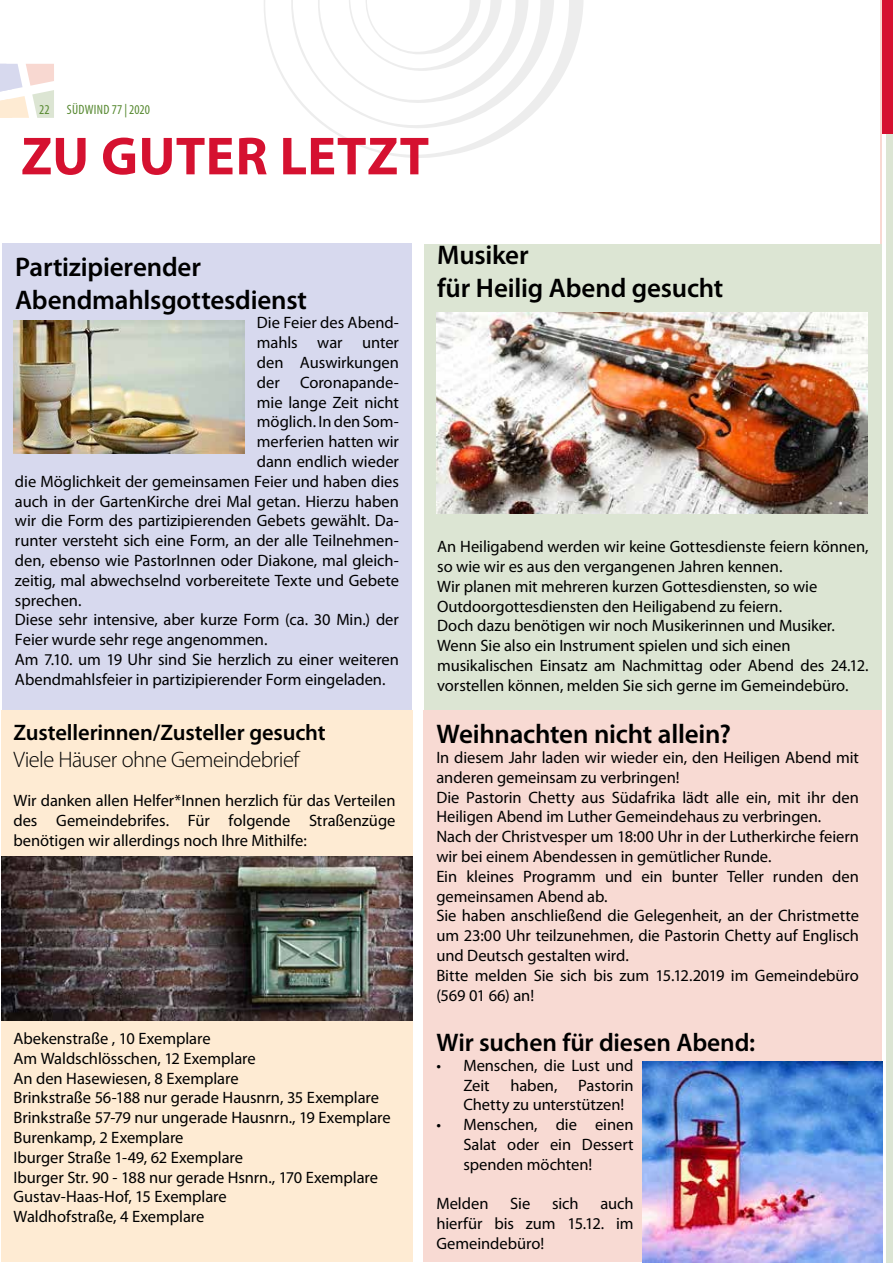
<style>
.page{position:relative;width:893px;height:1263px;background:#fff}
.page>*{position:absolute;margin:0;border:0;box-sizing:border-box;transform-origin:0 0}
.t1{font:700 54px "Myriad Pro";letter-spacing:.01em;color:#d51130}
.t2{font:600 27px/32.4px "Myriad Pro";letter-spacing:-.01em;color:#000}
.t3{font:600 25.5px "Myriad Pro";letter-spacing:-.005em;color:#000}
.t4{font:600 22.5px "Myriad Pro";letter-spacing:-.005em;color:#000}
.t5{font:300 22.5px "Myriad Pro";letter-spacing:-.025em;color:#000}
.t6{font:16.5px/19.8px "Myriad Pro";letter-spacing:-.005em;color:#000;text-align:justify}
.t7{font:condensed 13.5px "Myriad Pro";letter-spacing:.015em;color:#578931}
</style>
<div class="page">
<svg style="left:0;top:64px;width:54px;height:54px"></svg>
<svg style="left:264px;top:0;width:319px;height:158px"></svg>
<div style="left:886px;top:0;width:7px;height:1263px;background:#dce5d3"></div>
<hr style="left:880px;top:0;width:1px;height:1263px;background:#f8d8d1">
<div style="left:882px;top:0;width:11px;height:134px;background:#d51130"></div>
<div style="left:1px;top:710px;width:411px;height:552px;background:#feebd3"></div>
<img style="left:2px;top:857px;width:410px;height:163px">
<div style="left:424px;top:710px;width:456px;height:552px;background:#f8dad3"></div>
<img style="left:642px;top:1061px;width:240px;height:201px">
<div style="left:2px;top:243px;width:410px;height:466px;background:#d7d9ee"></div>
<img style="left:14px;top:321px;width:230px;height:133px">
<div style="left:424px;top:244px;width:457px;height:465px;background:#dce5d3"></div>
<img style="left:436px;top:313px;width:431px;height:201px">
<p class="t7" style="left:39px;top:102px;width:12px">22</p>
<p class="t7" style="left:67px;top:102px;width:84px">SÜDWIND 77 | 2020</p>
<h1 class="t1" style="left:21px;top:121px;width:409px">ZU GUTER LETZT</h1>
<h2 class="t2" style="left:15px;top:250px;width:294px">Partizipierender<br>Abendmahlsgottesdienst</h2>
<p class="t6" style="left:257px;top:313px;width:144px">Die Feier des Abend-</p>
<p class="t6" style="left:257px;top:332px;width:144px">mahls war unter</p>
<p class="t6" style="left:257px;top:352px;width:144px">den Auswirkungen</p>
<p class="t6" style="left:257px;top:372px;width:144px">der Coronapande-</p>
<p class="t6" style="left:257px;top:392px;width:144px">mie lange Zeit nicht</p>
<p class="t6" style="left:257px;top:412px;width:144px">möglich. In den Som-</p>
<p class="t6" style="left:257px;top:431px;width:144px">merferien hatten wir</p>
<p class="t6" style="left:257px;top:451px;width:144px">dann endlich wieder</p>
<p class="t6" style="left:15px;top:471px;width:385px">die Möglichkeit der gemeinsamen Feier und haben dies</p>
<p class="t6" style="left:15px;top:491px;width:385px">auch in der GartenKirche drei Mal getan. Hierzu haben</p>
<p class="t6" style="left:15px;top:511px;width:385px">wir die Form des partizipierenden Gebets gewählt. Da-</p>
<p class="t6" style="left:15px;top:530px;width:385px">runter versteht sich eine Form, an der alle Teilnehmen-</p>
<p class="t6" style="left:15px;top:550px;width:385px">den, ebenso wie PastorInnen oder Diakone, mal gleich-</p>
<p class="t6" style="left:15px;top:570px;width:385px">zeitig, mal abwechselnd vorbereitete Texte und Gebete</p>
<p class="t6" style="left:15px;top:590px;width:68px">sprechen.</p>
<p class="t6" style="left:15px;top:610px;width:385px">Diese sehr intensive, aber kurze Form (ca. 30 Min.) der</p>
<p class="t6" style="left:15px;top:629px;width:254px">Feier wurde sehr rege angenommen.</p>
<p class="t6" style="left:15px;top:649px;width:385px">Am 7.10. um 19 Uhr sind Sie herzlich zu einer weiteren</p>
<p class="t6" style="left:15px;top:669px;width:372px">Abendmahlsfeier in partizipierender Form eingeladen.</p>
<h3 class="t4" style="left:14px;top:718px;width:314px">Zustellerinnen/Zusteller gesucht</h3>
<h3 class="t5" style="left:14px;top:747px;width:287px">Viele Häuser ohne Gemeindebrief</h3>
<p class="t6" style="left:14px;top:791px;width:383px">Wir danken allen Helfer*Innen herzlich für das Verteilen des Gemeindebrifes. Für folgende Straßenzüge benötigen wir allerdings noch Ihre Mithilfe:</p>
<p class="t6" style="left:14px;top:1028px;width:379px;text-align:left">Abekenstraße , 10 Exemplare<br>Am Waldschlösschen, 12 Exemplare<br>An den Hasewiesen, 8 Exemplare<br>Brinkstraße 56-188 nur gerade Hausnrn, 35 Exemplare Brinkstraße 57-79 nur ungerade Hausnrn., 19 Exemplare Burenkamp, 2 Exemplare<br>Iburger Straße 1-49, 62 Exemplare<br>Iburger Str. 90 - 188 nur gerade Hsnrn., 170 Exemplare Gustav-Haas-Hof, 15 Exemplare<br>Waldhofstraße, 4 Exemplare</p>
<h2 class="t2" style="left:437px;top:238px;width:288px">Musiker<br>für Heilig Abend gesucht</h2>
<p class="t6" style="left:437px;top:536px;width:433px;text-align:left">An Heiligabend werden wir keine Gottesdienste feiern können, so wie wir es aus den vergangenen Jahren kennen.<br>Wir planen mit mehreren kurzen Gottesdiensten, so wie Outdoorgottesdiensten den Heiligabend zu feiern.<br>Doch dazu benötigen wir noch Musikerinnen und Musiker.<br>Wenn Sie also ein Instrument spielen und sich einen musikalischen Einsatz am Nachmittag oder Abend des 24.12. vorstellen können, melden Sie sich gerne im Gemeindebüro.</p>
<h2 class="t2" style="left:436px;top:717px;width:296px">Weihnachten nicht allein?</h2>
<p class="t6" style="left:436px;top:747px;width:424px;text-align:left">In diesem Jahr laden wir wieder ein, den Heiligen Abend mit anderen gemeinsam zu verbringen!<br>Die Pastorin Chetty aus Südafrika lädt alle ein, mit ihr den Heiligen Abend im Luther Gemeindehaus zu verbringen.<br>Nach der Christvesper um 18:00 Uhr in der Lutherkirche feiern wir bei einem Abendessen in gemütlicher Runde.<br>Ein kleines Programm und ein bunter Teller runden den gemeinsamen Abend ab.<br>Sie haben anschließend die Gelegenheit, an der Christmette um 23:00 Uhr teilzunehmen, die Pastorin Chetty auf Englisch und Deutsch gestalten wird.<br>Bitte melden Sie sich bis zum 15.12.2019 im Gemeindebüro (569 01 66) an!</p>
<h3 class="t3" style="left:436px;top:1026px;width:320px">Wir suchen für diesen Abend:</h3>
<p class="t6" style="left:463px;top:1055px;width:172px;text-indent:-27px">• Menschen, die Lust und Zeit haben, Pastorin Chetty zu unterstützen!</p>
<p class="t6" style="left:463px;top:1114px;width:172px;text-indent:-27px">• Menschen, die einen Salat oder ein Dessert spenden möchten!</p>
<p class="t6" style="left:436px;top:1194px;width:54px">Melden</p>
<p class="t6" style="left:510px;top:1194px;width:22px">Sie</p>
<p class="t6" style="left:552px;top:1194px;width:28px">sich</p>
<p class="t6" style="left:436px;top:1194px;width:199px;text-indent:164px">auch hierfür bis zum 15.12. im Gemeindebüro!</p>
</div>
